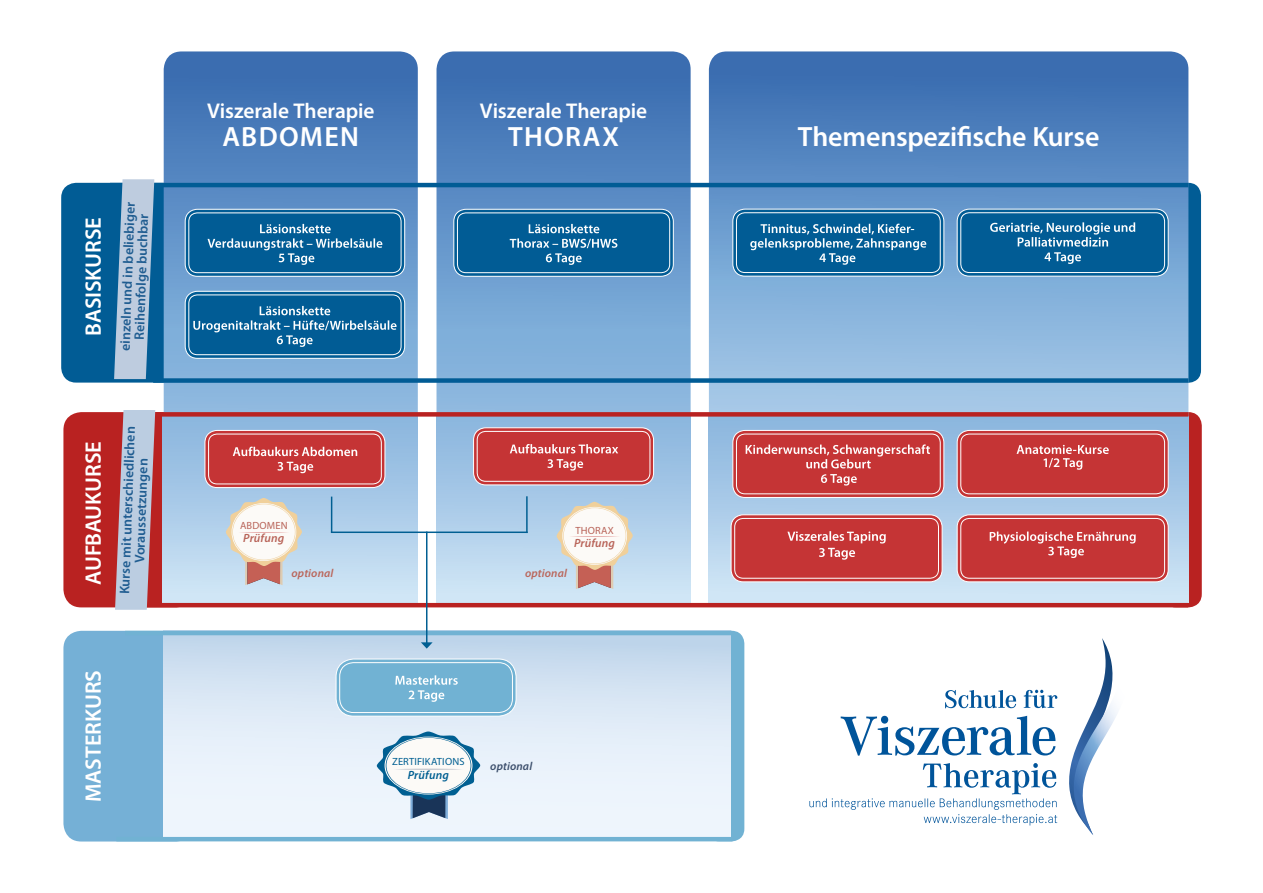
<style>
.page{position:relative;width:1263px;height:893px;background:#fff}
.page>*{position:absolute;margin:0;border:0;box-sizing:border-box;transform-origin:0 0}
.t1{font:600 27.9px "Myriad Pro";letter-spacing:-.005em;color:#fff}
.t2{font:600 27.9px "Myriad Pro";letter-spacing:.045em;color:#fff}
.t3{font:600 22.35px "Myriad Pro";letter-spacing:-.005em;color:#fff}
.t4{font:600 21.3px "Myriad Pro";letter-spacing:-.005em;color:#fff}
.t5{font:600 13.8px/13.8px "Myriad Pro";color:#205d91;text-align:center}
.t6{font:italic 600 12px "Myriad Pro";letter-spacing:.01em;color:#b86358}
.t7{font:italic 600 12px "Myriad Pro";letter-spacing:.01em;color:#005f92}
.t8{font:italic 600 11.55px "Myriad Pro";letter-spacing:.01em;color:#ba665b}
.t9{font:italic 600 11.55px "Myriad Pro";letter-spacing:.01em;color:#3c4f6c}
.t10{font:10.5px "Myriad Pro";letter-spacing:.015em;color:#005f92}
.t11{font:10.5px "Myriad Pro";letter-spacing:.02em;color:#b86358}
</style>
<div class="page">
<div style="left:707px;top:631px;width:37px;height:210px;background:#71b2d3;border-radius:13px"></div>
<div style="left:63px;top:631px;width:131px;height:210px;background:#75b0d6;border-radius:18px"></div>
<div style="left:1163px;top:413px;width:38px;height:194px;background:#b92221;border-radius:13px"></div>
<div style="left:1162px;top:412px;width:40px;height:195px;border:1px solid #b92221;border-radius:13px"></div>
<div style="left:1163px;top:183px;width:38px;height:200px;background:#015c95;border-radius:13px"></div>
<div style="left:63px;top:412px;width:131px;height:195px;background:#b92221;border-radius:18px"></div>
<div style="left:63px;top:185px;width:113px;height:195px;background:#015c95;border-radius:13px"></div>
<div style="left:61px;top:183px;width:117px;height:200px;border:4px solid #015c95;border-radius:13px"></div>
<svg style="left:709px;top:51px;width:479px;height:361px;background:#6d9acc"></svg>
<svg style="left:436px;top:51px;width:255px;height:361px;background:#6393c8"></svg>
<svg style="left:164px;top:51px;width:254px;height:361px;background:#5c8cc4"></svg>
<div style="left:709px;top:417px;width:479px;height:186px;background:linear-gradient(to bottom,#89b4dd,#d2e7f6)"></div>
<div style="left:436px;top:417px;width:255px;height:186px;background:linear-gradient(to bottom,#89b4dd,#d1e6f6)"></div>
<div style="left:163px;top:417px;width:255px;height:186px;background:linear-gradient(to bottom,#8ab4dd,#d0e6f6)"></div>
<div style="left:164px;top:631px;width:567px;height:208px;background:linear-gradient(to bottom,#c5d9ed,#f9fcff)"></div>
<div style="left:733px;top:209px;width:211px;height:67px;background:#015c95;border-radius:12px"></div>
<div style="left:732px;top:209px;width:212px;height:68px;border:1px solid #fff;border-radius:12px"></div>
<div style="left:736px;top:212px;width:204px;height:61px;border:1px solid #fff;border-radius:9px"></div>
<svg style="left:750px;top:224px;width:176px;height:41px"></svg>
<div style="left:957px;top:515px;width:211px;height:67px;background:#c53435;border-radius:12px"></div>
<div style="left:957px;top:514px;width:211px;height:68px;border:1px solid #fff;border-radius:12px"></div>
<div style="left:960px;top:518px;width:205px;height:61px;border:1px solid #fff;border-radius:9px"></div>
<svg style="left:990px;top:531px;width:146px;height:27px"></svg>
<div style="left:185px;top:209px;width:220px;height:67px;background:#015c95;border-radius:12px"></div>
<div style="left:185px;top:209px;width:220px;height:68px;border:1px solid #fff;border-radius:12px"></div>
<div style="left:188px;top:213px;width:213px;height:60px;border:1px solid #fff;border-radius:9px"></div>
<svg style="left:208px;top:224px;width:174px;height:41px"></svg>
<div style="left:185px;top:291px;width:220px;height:67px;background:#015c95;border-radius:12px"></div>
<div style="left:185px;top:291px;width:220px;height:68px;border:1px solid #fff;border-radius:12px"></div>
<div style="left:188px;top:295px;width:213px;height:60px;border:1px solid #fff;border-radius:9px"></div>
<svg style="left:193px;top:306px;width:204px;height:41px"></svg>
<div style="left:454px;top:209px;width:219px;height:67px;background:#015c95;border-radius:12px"></div>
<div style="left:453px;top:209px;width:221px;height:68px;border:1px solid #fff;border-radius:12px"></div>
<div style="left:457px;top:213px;width:213px;height:60px;border:1px solid #fff;border-radius:9px"></div>
<svg style="left:510px;top:224px;width:107px;height:41px"></svg>
<div style="left:474px;top:428px;width:179px;height:57px;background:#c53435;border-radius:12px"></div>
<div style="left:473px;top:427px;width:181px;height:58px;border:1px solid #fff;border-radius:12px"></div>
<div style="left:477px;top:431px;width:173px;height:51px;border:1px solid #fff;border-radius:9px"></div>
<svg style="left:547px;top:459px;width:36px;height:12px"></svg>
<svg style="left:510px;top:444px;width:108px;height:9px"></svg>
<div style="left:205px;top:430px;width:180px;height:58px;background:#c53435;border-radius:12px"></div>
<div style="left:205px;top:430px;width:180px;height:58px;border:1px solid #fff;border-radius:12px"></div>
<div style="left:208px;top:434px;width:174px;height:50px;border:1px solid #fff;border-radius:9px"></div>
<svg style="left:277px;top:462px;width:36px;height:11px"></svg>
<svg style="left:233px;top:447px;width:124px;height:9px"></svg>
<div style="left:731px;top:515px;width:211px;height:67px;background:#c53435;border-radius:12px"></div>
<div style="left:731px;top:514px;width:211px;height:68px;border:1px solid #fff;border-radius:12px"></div>
<div style="left:734px;top:518px;width:205px;height:61px;border:1px solid #fff;border-radius:9px"></div>
<svg style="left:787px;top:531px;width:99px;height:29px"></svg>
<div style="left:733px;top:430px;width:211px;height:67px;background:#c53435;border-radius:12px"></div>
<div style="left:732px;top:430px;width:212px;height:68px;border:1px solid #fff;border-radius:12px"></div>
<div style="left:736px;top:434px;width:204px;height:60px;border:1px solid #fff;border-radius:9px"></div>
<svg style="left:821px;top:474px;width:36px;height:12px"></svg>
<svg style="left:746px;top:444px;width:184px;height:24px"></svg>
<div style="left:336px;top:659px;width:180px;height:57px;background:#71b2d3;border-radius:18px"></div>
<div style="left:336px;top:659px;width:180px;height:57px;border:1px solid #fff;border-radius:18px"></div>
<div style="left:339px;top:662px;width:174px;height:51px;border:1px solid #fff;border-radius:14px"></div>
<svg style="left:395px;top:675px;width:63px;height:27px"></svg>
<hr style="left:110px;top:183px;width:1078px;height:4px;background:#015c95">
<div style="left:153px;top:378px;width:1035px;height:5px;background:#015c95"></div>
<div style="left:125px;top:412px;width:1063px;height:5px;background:#b92221"></div>
<hr style="left:116px;top:603px;width:1072px;height:4px;background:#b92221">
<hr style="left:125px;top:631px;width:607px;height:4px;background:#71b2d3">
<hr style="left:116px;top:837px;width:616px;height:4px;background:#71b2d3">
<svg style="left:557px;top:502px;width:76px;height:87px"></svg>
<svg style="left:377px;top:731px;width:103px;height:88px"></svg>
<hr style="left:332px;top:531px;width:195px;height:2px;background:#005f92">
<hr style="left:526px;top:497px;width:2px;height:35px;background:#005f92">
<hr style="left:331px;top:497px;width:1px;height:35px;background:#005f92">
<hr style="left:426px;top:532px;width:1px;height:111px;background:#005f92">
<svg style="left:421px;top:642px;width:12px;height:7px"></svg>
<svg style="left:114px;top:179px;width:40px;height:200px"></svg>
<svg style="left:226px;top:498px;width:76px;height:87px"></svg>
<svg style="left:809px;top:763px;width:248px;height:62px"></svg>
<svg style="left:841px;top:716px;width:214px;height:40px"></svg>
<svg style="left:945px;top:690px;width:112px;height:18px"></svg>
<svg style="left:1069px;top:638px;width:48px;height:197px"></svg>
<svg style="left:115px;top:410px;width:40px;height:200px"></svg>
<div style="left:957px;top:430px;width:211px;height:67px;background:#c53435;border-radius:12px"></div>
<div style="left:957px;top:430px;width:211px;height:68px;border:1px solid #fff;border-radius:12px"></div>
<div style="left:960px;top:434px;width:205px;height:60px;border:1px solid #fff;border-radius:9px"></div>
<svg style="left:1016px;top:445px;width:93px;height:25px"></svg>
<div style="left:957px;top:209px;width:211px;height:67px;background:#015c95;border-radius:12px"></div>
<div style="left:957px;top:209px;width:211px;height:68px;border:1px solid #fff;border-radius:12px"></div>
<div style="left:960px;top:212px;width:205px;height:61px;border:1px solid #fff;border-radius:9px"></div>
<svg style="left:990px;top:222px;width:145px;height:42px"></svg>
<h2 class="t3" style="left:81px;top:336px;width:120px;rotate:-90deg">BASISKURSE</h2>
<p class="t5" style="left:118px;top:351px;width:151px;rotate:-88deg">einzeln und in beliebiger<br>Reihenfolge buchbar</p>
<h2 class="t3" style="left:81px;top:585px;width:145px;rotate:-90deg">AUFBAUKURSE</h2>
<p class="t5" style="left:118px;top:594px;width:170px;rotate:-88deg">Kurse mit unterschiedlichen<br>Voraussetzungen</p>
<h2 class="t3" style="left:81px;top:802px;width:134px;rotate:-90deg">MASTERKURS</h2>
<h3 class="t4" style="left:207px;top:99px;width:169px">Viszerale Therapie</h3>
<h1 class="t2" style="left:223px;top:122px;width:138px">ABDOMEN</h1>
<h3 class="t4" style="left:480px;top:99px;width:169px">Viszerale Therapie</h3>
<h1 class="t1" style="left:508px;top:122px;width:112px">THORAX</h1>
<h1 class="t1" style="left:798px;top:122px;width:303px">Themenspezifische Kurse</h1>
<p class="t11" style="left:240px;top:519px;width:49px">ABDOMEN</p>
<p class="t6" style="left:243px;top:531px;width:42px">Prüfung</p>
<p class="t8" style="left:291px;top:566px;width:44px">optional</p>
<p class="t11" style="left:575px;top:524px;width:40px">THORAX</p>
<p class="t6" style="left:574px;top:536px;width:42px">Prüfung</p>
<p class="t8" style="left:525px;top:566px;width:44px">optional</p>
<p class="t10" style="left:392px;top:756px;width:74px">ZERTIFIKATIONS</p>
<p class="t7" style="left:408px;top:767px;width:42px">Prüfung</p>
<p class="t9" style="left:490px;top:759px;width:44px">optional</p>
</div>
